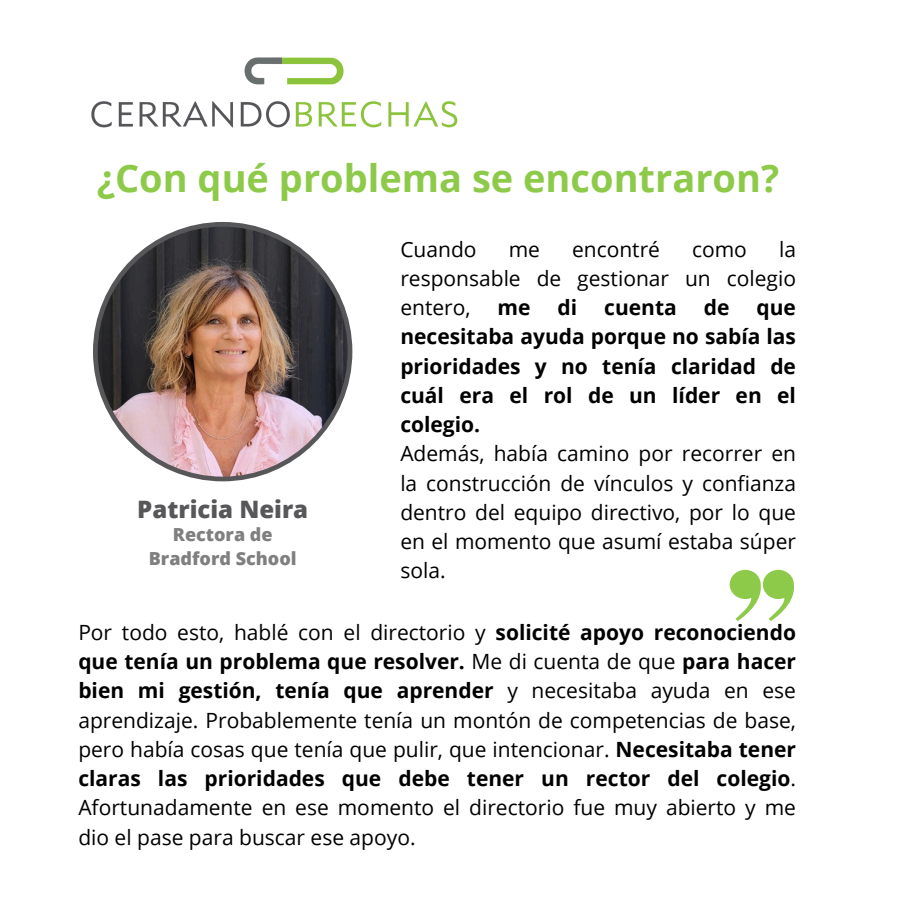
<style>
.page{position:relative;width:900px;height:900px;background:#fff}
.page>*{position:absolute;margin:0;border:0;box-sizing:border-box;transform-origin:0 0}
.t1{font:700 38px "Open Sans";color:#8eca4a}
.t2{font:800 24px "Open Sans";color:#57575a}
.t3{font:21px/29.2px "Open Sans";color:#000;text-align:justify}
.t4{font:700 21px "Open Sans";color:#000}
.t5{font:800 18px "Open Sans";color:#7f7f7f}
.s1{font-weight:700}
</style>
<div class="page">
<img style="left:91px;top:57px;width:367px;height:71px">
<img style="left:93px;top:222px;width:259px;height:259px">
<svg style="left:730px;top:570px;width:64px;height:51px"></svg>
<h3 class="t1" style="left:97px;top:152px;width:684px">¿Con qué problema se encontraron?</h3>
<h2 class="t2" style="left:137px;top:492px;width:172px">Patricia Neira</h2>
<p class="t5" style="left:173px;top:522px;width:101px">Rectora de</p>
<p class="t5" style="left:149px;top:546px;width:149px">Bradford School</p>
<h1 class="t3" style="left:400px;top:234px;width:78px">Cuando</h1>
<h1 class="t3" style="left:509px;top:234px;width:33px">me</h1>
<h1 class="t3" style="left:572px;top:234px;width:82px">encontré</h1>
<h1 class="t3" style="left:692px;top:234px;width:56px">como</h1>
<h1 class="t3" style="left:400px;top:234px;width:397px;text-indent:379px">la responsable de gestionar un colegio entero,</h1>
<h1 class="t4" style="left:498px;top:293px;width:34px">me</h1>
<h1 class="t4" style="left:558px;top:293px;width:21px">di</h1>
<h1 class="t4" style="left:604px;top:293px;width:74px">cuenta</h1>
<h1 class="t4" style="left:704px;top:293px;width:27px">de</h1>
<h1 class="t3" style="left:400px;top:292px;width:397px;text-align:left;text-indent:356px"><span class="s1">que necesitaba ayuda porque no sabía las prioridades y no tenía claridad de cuá l era el rol de un líder en el colegio.<br></span>Además, había camino por recorrer en la construcción de vínculos y confianza dentro del equipo directivo, por lo que en el momento que asumí estaba sú per sola.</h1>
<p class="t3" style="left:78px;top:617px;width:719px">Por todo esto, hablé con el directorio y <span class="s1">solicité apoyo reconociendo que tenía un problema que resolver.</span> Me di cuenta de que <span class="s1">para hacer bien mi gestión, tenía que aprender</span> y necesitaba ayuda en ese aprendizaje. Probablemente tenía un montón de competencias de base, pero había cosas que tenía que pulir, que intencionar. <span class="s1">Necesitaba tener claras las prioridades que debe tener un rector del colegio</span>.<br>Afortunadamente en ese momento el directorio fue muy abierto y me dio el pase para buscar ese apoyo.</p>
</div>
